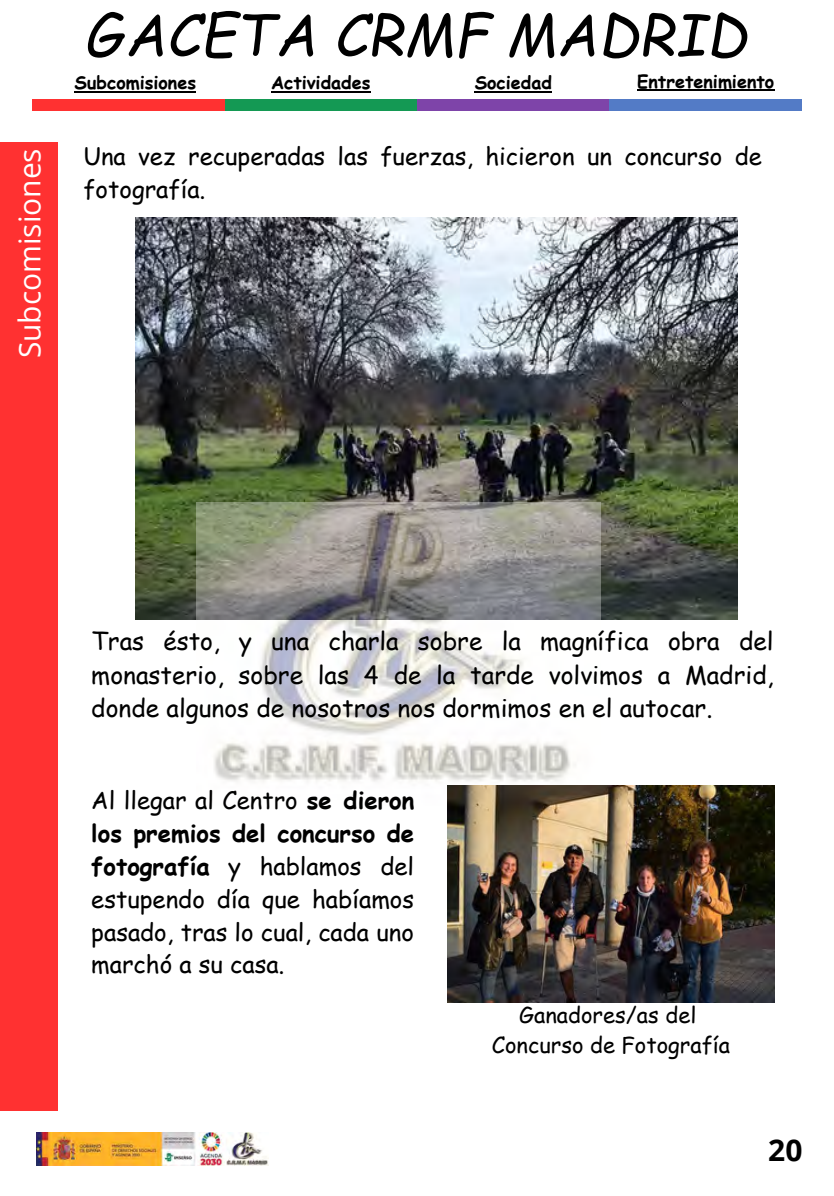
<style>
.page{position:relative;width:834px;height:1196px;background:#fff}
.page>*{position:absolute;margin:0;border:0;box-sizing:border-box;transform-origin:0 0}
.t1{font:italic 57px "Comic Sans MS";color:#000}
.t2{font:30px "Open Sans";color:#fff}
.t3{font:700 30px "Open Sans";color:#000}
.t4{font:24.6px/33.8px "Comic Sans MS";color:#000;text-align:justify}
.t5{font:24px/33px "Comic Sans MS";color:#000}
.t6{font:22px "Comic Sans MS";color:#000}
.t7{font:700 18px "Comic Sans MS";color:#000}
.s1{font-weight:700}
</style>
<div class="page">
<div style="left:225px;top:99px;width:192px;height:12px;background:#149954"></div>
<div style="left:417px;top:99px;width:192px;height:12px;background:#7e44a9"></div>
<div style="left:609px;top:99px;width:193px;height:12px;background:#537bc6"></div>
<div style="left:32px;top:99px;width:193px;height:12px;background:#ff3131"></div>
<div style="left:0;top:142px;width:58px;height:968px;background:#ff3131"></div>
<img style="left:36px;top:1132px;width:233px;height:33px">
<img style="left:135px;top:218px;width:603px;height:401px">
<img style="left:196px;top:502px;width:405px;height:303px">
<img style="left:448px;top:785px;width:326px;height:217px">
<hr style="left:475px;top:91px;width:77px;height:1px;background:#000">
<hr style="left:637px;top:90px;width:137px;height:1px;background:#000">
<hr style="left:271px;top:91px;width:100px;height:1px;background:#000">
<hr style="left:75px;top:91px;width:121px;height:1px;background:#000">
<p class="t2" style="left:8px;top:358px;width:212px;rotate:-90deg">Subcomisiones</p>
<p class="t1" style="left:86px;top:-7px;width:663px">GACETA CRMF MADRID</p>
<p class="t7" style="left:75px;top:70px;width:123px">Subcomisiones</p>
<p class="t7" style="left:271px;top:70px;width:101px">Actividades</p>
<p class="t7" style="left:475px;top:70px;width:79px">Sociedad</p>
<p class="t7" style="left:637px;top:68px;width:139px">Entretenimiento</p>
<p class="t5" style="left:83px;top:139px;width:680px">Una vez recuperadas las fuerzas, hicieron un concurso de fotografía.</p>
<p class="t4" style="left:91px;top:623px;width:684px">Tras ésto, y una charla sobre la magnífica obra del monasterio, sobre las 4 de la tarde volvimos a Madrid, donde algunos de nosotros nos dormimos en el autocar.</p>
<p class="t5" style="left:91px;top:782px;width:325px;text-align:justify">Al llegar al Centro <span class="s1">se dieron los premios del concurso de fotografía</span> y hablamos del estupendo día que habíamos pasado, tras lo cual, cada uno marchó a su casa.</p>
<p class="t6" style="left:519px;top:999px;width:179px">Ganadores/as del</p>
<p class="t6" style="left:492px;top:1029px;width:240px">Concurso de Fotografía</p>
<p class="t3" style="left:768px;top:1128px;width:36px">20</p>
</div>
